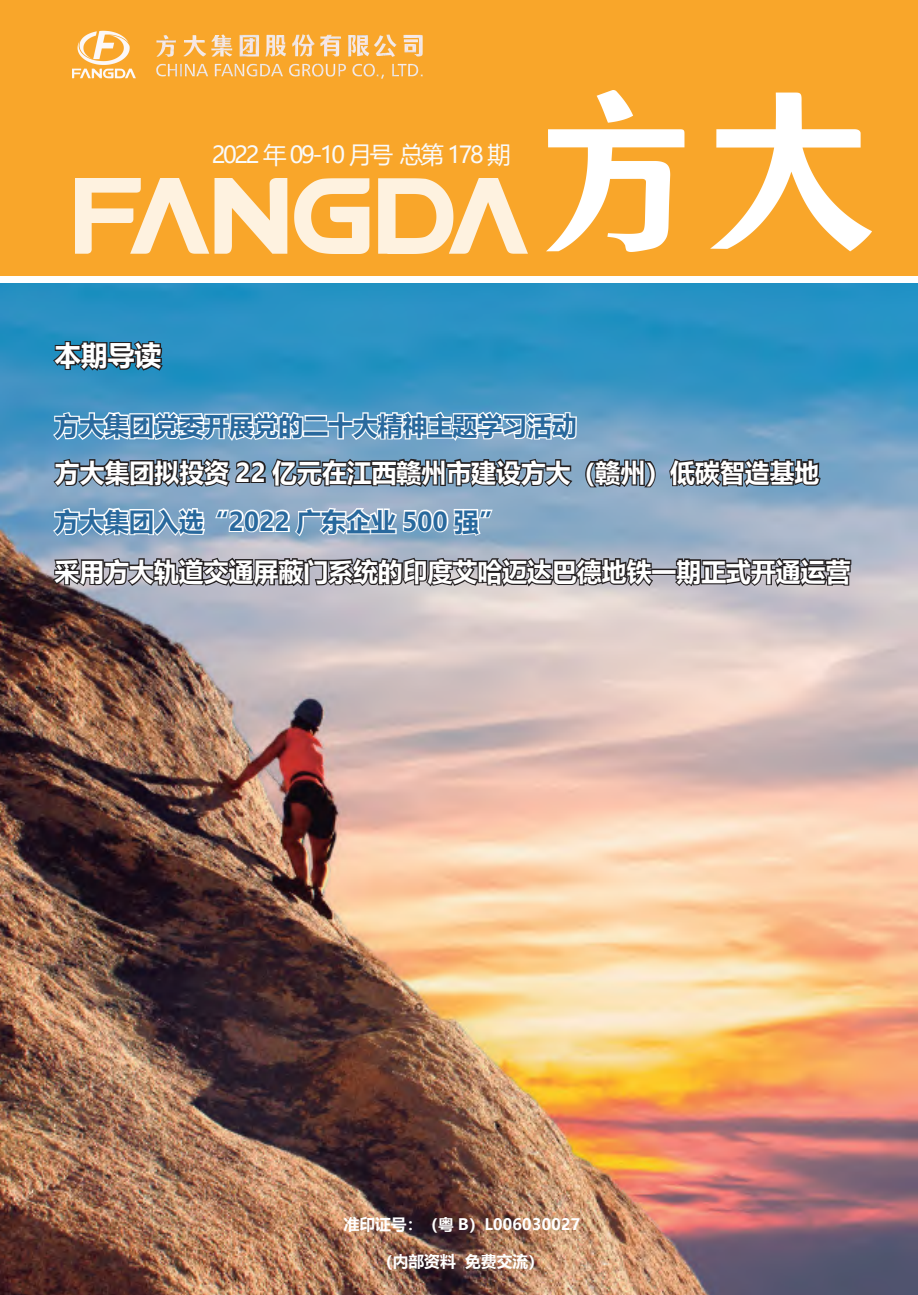
<style>
.page{position:relative;width:918px;height:1295px;background:#fff}
.page>*{position:absolute;margin:0;border:0;box-sizing:border-box;transform-origin:0 0}
.t1{font:700 27.65px "Microsoft Ya Hei";color:#fff}
.t2{font:700 25.72px "Microsoft Ya Hei";color:#fff}
.t3{font:700 25.72px "Microsoft Ya Hei";color:#29699d}
.t4{font:23.28px "Microsoft Ya Hei";letter-spacing:-.1em;color:#fafafa}
.t5{font:700 15.75px "Microsoft Ya Hei";color:#fff}
</style>
<div class="page">
<img style="left:0;top:284px;width:918px;height:1011px">
<div style="left:0;top:0;width:918px;height:275px;background:#f9a62a"></div>
<img style="left:710px;top:92px;width:161px;height:160px">
<img style="left:546px;top:91px;width:139px;height:161px">
<img style="left:75px;top:178px;width:453px;height:75px">
<img style="left:72px;top:30px;width:63px;height:49px">
<svg style="left:51px;top:339px;width:114px;height:34px;background:#234e64"></svg>
<svg style="left:667px;top:457px;width:155px;height:33px;background:#434e5a"></svg>
<img style="left:156px;top:34px;width:267px;height:45px">
<img style="left:51px;top:410px;width:606px;height:436px">
<div style="left:651px;top:569px;width:26px;height:6px;border:3px solid #231f20"></div>
<svg style="left:673px;top:556px;width:179px;height:33px;background:#5e5c61"></svg>
<p class="t4" style="left:212px;top:139px;width:300px">2022 年 09-10 月号 总第 178 期</p>
<p class="t1" style="left:55px;top:336px;width:108px">本期导读</p>
<p class="t3" style="left:55px;top:408px;width:524px">方大集团党委开展党的二十大精神主题学习活动</p>
<p class="t2" style="left:55px;top:454px;width:766px">方大集团拟投资 22 亿元在江西赣州市建设方大（赣州）低碳智造基地</p>
<p class="t3" style="left:55px;top:503px;width:451px">方大集团入选“2022 广东企业 500 强”</p>
<p class="t2" style="left:55px;top:553px;width:797px">采用方大轨道交通屏蔽门系统的印度艾哈迈达巴德地铁一期正式开通运营</p>
<p class="t5" style="left:344px;top:1213px;width:238px">准印证号：（粤 B）L006030027</p>
<p class="t5" style="left:377px;top:1250px;width:168px">（内部资料 免费交流）</p>
</div>
